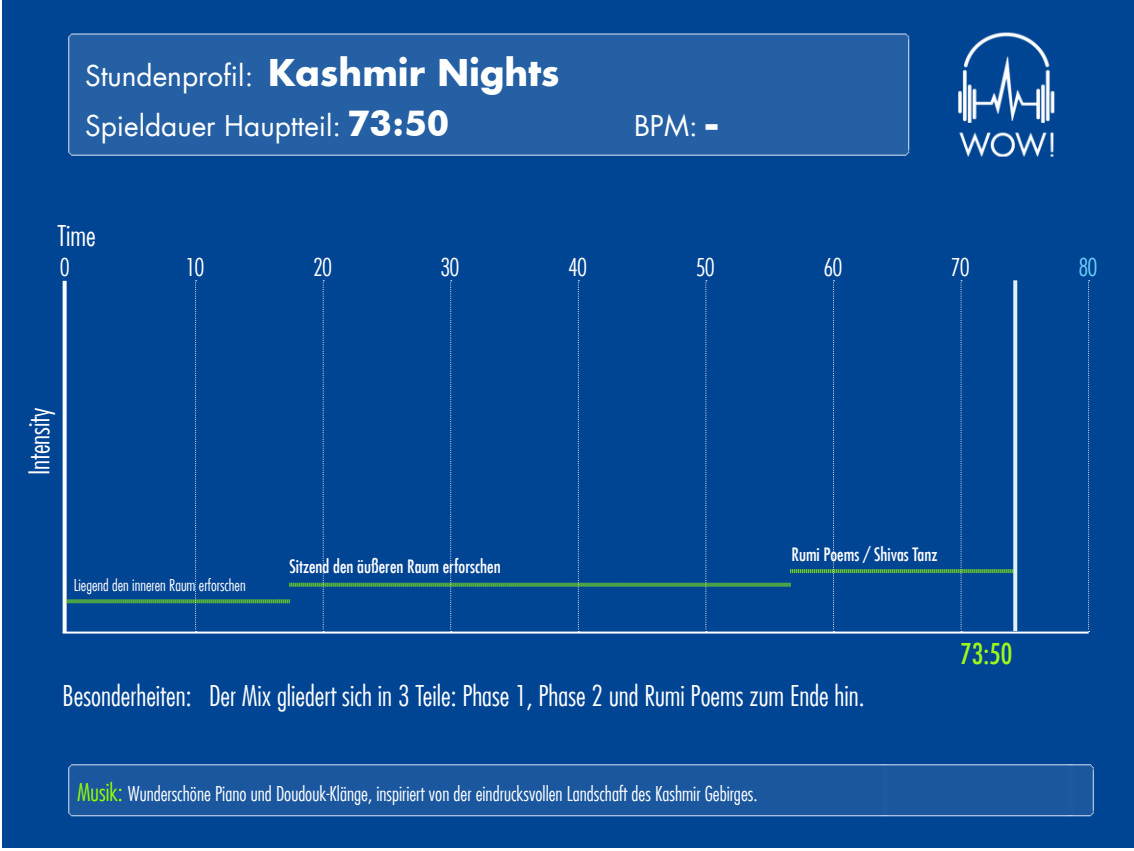
<style>
.page{position:relative;width:1134px;height:851px;background:#fff}
.page>*{position:absolute;margin:0;border:0;box-sizing:border-box;transform-origin:0 0}
.t1{font:300 condensed 28px "Futura LT";color:#fff}
.t2{font:28px "Futura LT";color:#fff}
.t3{font:condensed 28px "Futura LT";color:#9ef71b}
.t4{font:300 condensed 24px "Futura LT";letter-spacing:-.04em;color:#fff}
.t5{font:300 condensed 24px "Futura LT";color:#6bcff6}
.t6{font:300 condensed 20px "Futura LT";color:#fff}
.t7{font:condensed 18px "Futura LT";color:#fff}
.t8{font:300 condensed 16px "Futura LT";color:#fff}
.s1{font-weight:700;font-size:36px}
.s2{font-family:"Futura BT";font-weight:700;font-size:36px}
.s3{font-size:24px;color:#96ff00}
</style>
<div class="page">
<img style="left:2px;top:0;width:1132px;height:847px">
<svg style="left:63px;top:281px;width:4px;height:350px"></svg>
<hr style="left:63px;top:631px;width:1026px;height:2px;background:#fff">
<svg style="left:1088px;top:280px;width:2px;height:352px"></svg>
<svg style="left:1013px;top:280px;width:4px;height:351px"></svg>
<div style="left:67px;top:280px;width:946px;height:352px;background:#004494"></div>
<p class="t2" style="left:85px;top:58px;width:476px">Stundenprofil: <span class="s1">Kashmir Nights</span></p>
<p class="t2" style="left:85px;top:108px;width:366px">Spieldauer Hauptteil: <span class="s2">73:50</span></p>
<p class="t2" style="left:634px;top:108px;width:87px">BPM: <span class="s2">-</span></p>
<p class="t1" style="left:58px;top:219px;width:40px">Time</p>
<p class="t4" style="left:60px;top:253px;width:11px">0</p>
<p class="t4" style="left:185px;top:253px;width:21px">10</p>
<p class="t4" style="left:313px;top:253px;width:21px">20</p>
<p class="t4" style="left:441px;top:253px;width:21px">30</p>
<p class="t4" style="left:568px;top:253px;width:21px">40</p>
<p class="t4" style="left:696px;top:253px;width:21px">50</p>
<p class="t4" style="left:823px;top:253px;width:21px">60</p>
<p class="t4" style="left:951px;top:253px;width:21px">70</p>
<p class="t5" style="left:1078px;top:253px;width:21px">80</p>
<p class="t1" style="left:22px;top:475px;width:69px;rotate:-90deg">Intensity</p>
<p class="t8" style="left:74px;top:575px;width:174px">Liegend den inneren Raum erforschen</p>
<p class="t7" style="left:289px;top:555px;width:213px">Sitzend den äußeren Raum erforschen</p>
<p class="t7" style="left:791px;top:543px;width:147px">Rumi Poems / Shivas Tanz</p>
<p class="t1" style="left:63px;top:679px;width:803px">Besonderheiten: Der Mix gliedert sich in 3 Teile: Phase 1, Phase 2 und Rumi Poems zum Ende hin.</p>
<p class="t3" style="left:960px;top:636px;width:53px">73:50</p>
<p class="t6" style="left:77px;top:781px;width:682px"><span class="s3">Musik:</span> Wunderschöne Piano und Doudouk-Klänge, inspiriert von der eindrucksvollen Landschaft des Kashmir Gebirges.</p>
</div>
